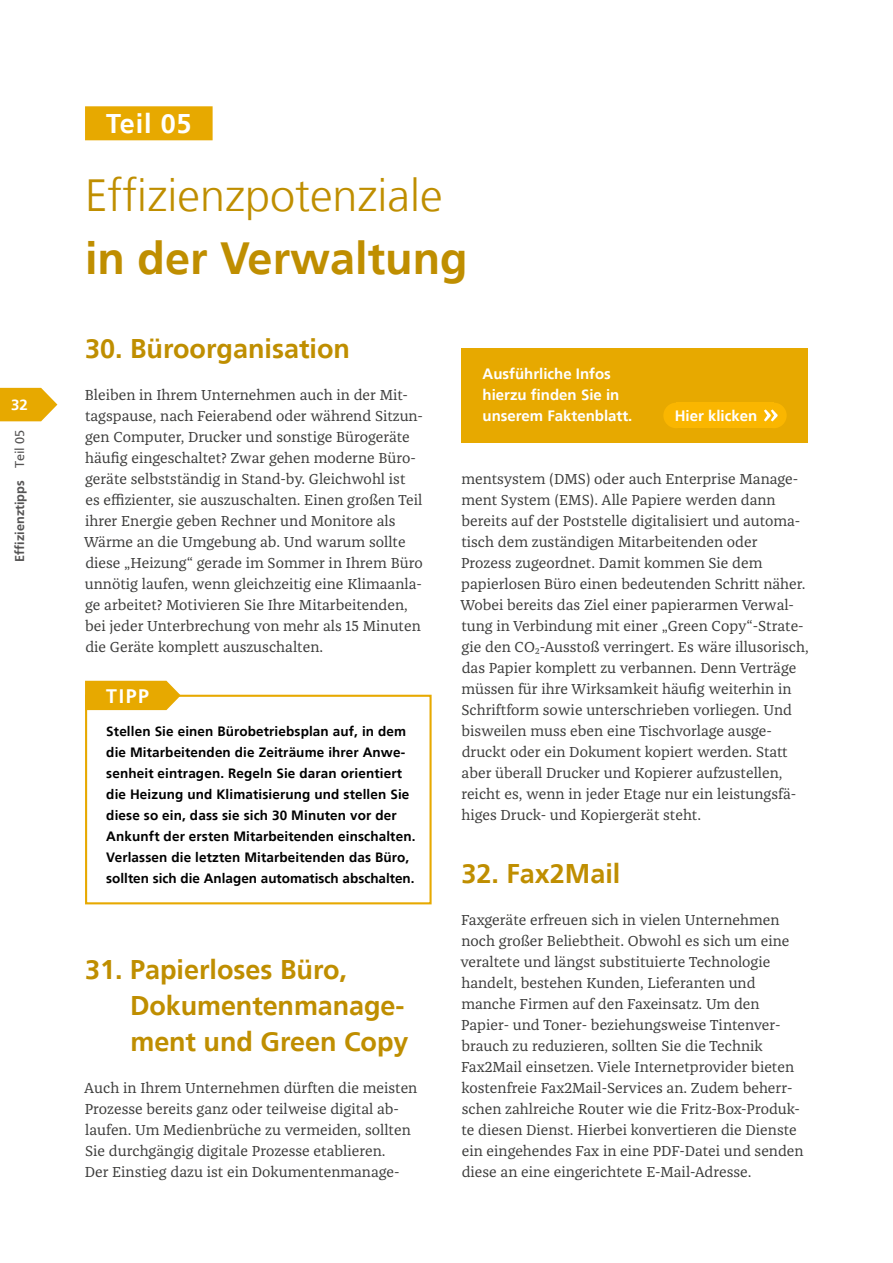
<style>
.page{position:relative;width:893px;height:1263px;background:#fff}
.page>*{position:absolute;margin:0;border:0;box-sizing:border-box;transform-origin:0 0}
.t1{font:300 45px "NDS Frutiger";color:#bf8e00}
.t2{font:700 45px "NDS Frutiger";color:#bf8e00}
.t3{font:700 27px/36px "NDS Frutiger";color:#bf8e00}
.t4{font:700 27px "NDS Frutiger";letter-spacing:.03em;color:#fff}
.t5{font:700 19.5px "NDS Frutiger";color:#fff}
.t6{font:15px/21px "Franziska Pro";color:#3c3c3b}
.t7{font:700 15px/21px "NDS Frutiger";color:#fff}
.t8{font:700 13.5px/21px "NDS Frutiger";letter-spacing:.01em;color:#000}
.t9{font:700 12.75px "NDS Frutiger";color:#555454}
.s1{font-weight:400}
</style>
<div class="page">
<div style="left:85px;top:106px;width:128px;height:34px;background:#e7a900"></div>
<div style="left:85px;top:695px;width:347px;height:209px;border:2px solid #e7a900"></div>
<svg style="left:85px;top:681px;width:96px;height:29px;background:#e8af13"></svg>
<div style="left:461px;top:348px;width:347px;height:94px;background:#e7a900"></div>
<div style="left:663px;top:403px;width:26px;height:25px;background:#fab600;border-radius:50%"></div>
<div style="left:676px;top:403px;width:98px;height:25px;background:#fab600"></div>
<div style="left:761px;top:403px;width:26px;height:25px;background:#fab600;border-radius:50%"></div>
<svg style="left:764px;top:409px;width:14px;height:12px"></svg>
<svg style="left:0;top:388px;width:57px;height:33px;background:#eab422"></svg>
<p class="t7" style="left:11px;top:395px;width:18px">32</p>
<p class="t9" style="left:12px;top:562px;width:134px;rotate:-90deg">Effizienztipps <span class="s1">Teil 05</span></p>
<h2 class="t4" style="left:106px;top:108px;width:87px">Teil 05</h2>
<h1 class="t1" style="left:85px;top:170px;width:359px">Effizienzpotenziale</h1>
<h1 class="t2" style="left:85px;top:232px;width:384px">in der Verwaltung</h1>
<h2 class="t3" style="left:85px;top:331px;width:267px">30. Büroorganisation</h2>
<p class="t6" style="left:84px;top:385px;width:341px">Bleiben in Ihrem Unternehmen auch in der Mit&shy;tagspause, nach Feierabend oder während Sitzun&shy;gen Computer, Drucker und sonstige Bürogeräte häufig eingeschaltet? Zwar gehen moderne Büro&shy;geräte selbstständig in Stand-by. Gleichwohl ist<br>es effizienter, sie auszuschalten. Einen großen Teil ihrer Energie geben Rechner und Monitore als Wärme an die Umgebung ab. Und warum sollte diese „Heizung“ gerade im Sommer in Ihrem Büro unnötig laufen, wenn gleichzeitig eine Klimaanla&shy;ge arbeitet? Motivieren Sie Ihre Mitarbeitenden, bei jeder Unterbrechung von mehr als 15 Minuten die Geräte komplett auszuschalten.</p>
<h3 class="t5" style="left:106px;top:684px;width:44px">TIPP</h3>
<p class="t8" style="left:106px;top:721px;width:311px">Stellen Sie einen Bürobetriebsplan auf, in dem die Mitarbeitenden die Zeiträume ihrer Anwe&shy;senheit eintragen. Regeln Sie daran orientiert die Heizung und Klimatisierung und stellen Sie diese so ein, dass sie sich 30 Minuten vor der Ankunft der ersten Mitarbeitenden einschalten.<br>Verlassen die letzten Mitarbeitenden das Büro, sollten sich die Anlagen automatisch abschalten.</p>
<h2 class="t3" style="left:130px;top:952px;width:280px;text-indent:-45px">31. Papierloses Büro,<br>Dokumentenmanage&shy;ment und Green Copy</h2>
<p class="t6" style="left:84px;top:1078px;width:335px">Auch in Ihrem Unternehmen dürften die meisten Prozesse bereits ganz oder teilweise digital ab&shy;laufen. Um Medienbrüche zu vermeiden, sollten Sie durchgängig digitale Prozesse etablieren.<br>Der Einstieg dazu ist ein Dokumentenmanage-</p>
<p class="t7" style="left:483px;top:364px;width:151px">Ausführliche Infos hierzu finden Sie in unserem Faktenblatt.</p>
<p class="t7" style="left:675px;top:405px;width:84px">Hier klicken</p>
<p class="t6" style="left:460px;top:469px;width:350px">mentsystem (DMS) oder auch Enterprise Manage&shy;ment System (EMS). Alle Papiere werden dann bereits auf der Poststelle digitalisiert und automa&shy;tisch dem zuständigen Mitarbeitenden oder Prozess zugeordnet. Damit kommen Sie dem papierlosen Büro einen bedeutenden Schritt näher.<br>Wobei bereits das Ziel einer papierarmen Verwal&shy;tung in Verbindung mit einer „Green Copy“-Strate&shy;gie den CO<sub>2</sub>-Ausstoß verringert. Es wäre illusorisch, das Papier komplett zu verbannen. Denn Verträge müssen für ihre Wirksamkeit häufig weiterhin in Schriftform sowie unterschrieben vorliegen. Und bisweilen muss eben eine Tischvorlage ausge&shy;druckt oder ein Dokument kopiert werden. Statt aber überall Drucker und Kopierer aufzustellen, reicht es, wenn in jeder Etage nur ein leistungsfä&shy;higes Druck- und Kopiergerät steht.</p>
<h2 class="t3" style="left:461px;top:856px;width:161px">32. Fax2Mail</h2>
<p class="t6" style="left:460px;top:910px;width:345px">Faxgeräte erfreuen sich in vielen Unternehmen noch großer Beliebtheit. Obwohl es sich um eine veraltete und längst substituierte Technologie handelt, bestehen Kunden, Lieferanten und manche Firmen auf den Faxeinsatz. Um den Papier- und Toner- beziehungsweise Tintenver&shy;brauch zu reduzieren, sollten Sie die Technik Fax2Mail einsetzen. Viele Internetprovider bieten kostenfreie Fax2Mail-Services an. Zudem beherr&shy;schen zahlreiche Router wie die Fritz-Box-Produk&shy;te diesen Dienst. Hierbei konvertieren die Dienste ein eingehendes Fax in eine PDF-Datei und senden diese an eine eingerichtete E-Mail-Adresse.</p>
</div>
